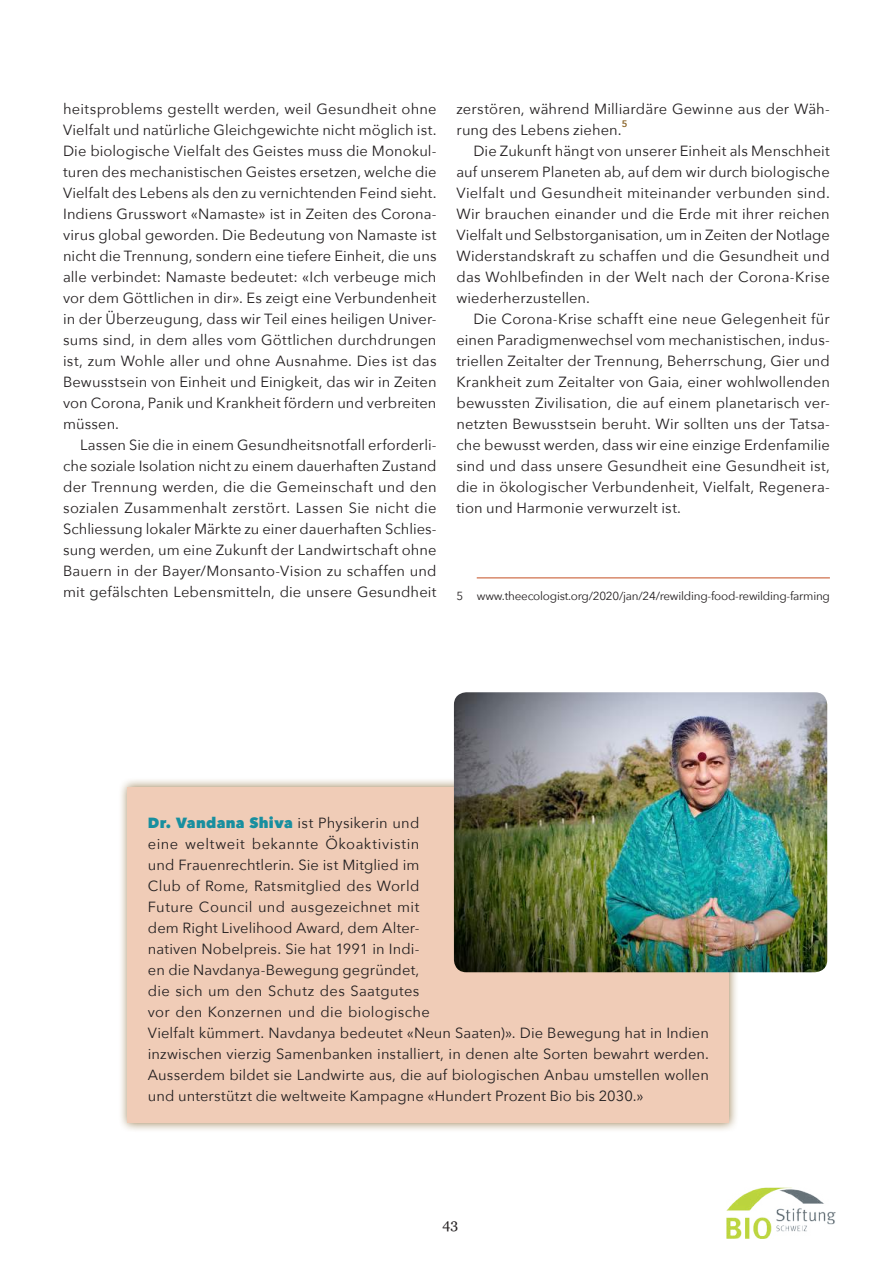
<style>
.page{position:relative;width:893px;height:1263px;background:#fff}
.page>*{position:absolute;margin:0;border:0;box-sizing:border-box;transform-origin:0 0}
.t1{font:14.7px/21px "Avenir Next";letter-spacing:.01em;color:#231f20;text-align:justify}
.t2{font:14.1px "Georgia";color:#231f20}
.t3{font:11.7px "Avenir Next";letter-spacing:-.02em;color:#231f20}
.t4{font:600 9.45px "Avenir Next";color:#886225}
.s1{font-weight:800;color:#188f9f}
</style>
<div class="page">
<img style="left:726px;top:1187px;width:109px;height:51px">
<hr style="left:477px;top:578px;width:353px;height:1px;background:#c44e22">
<div style="left:118px;top:777px;width:621px;height:355px;background:#826027;opacity:.78"></div>
<div style="left:128px;top:787px;width:601px;height:336px;background:#f0ccb7"></div>
<img style="left:454px;top:692px;width:373px;height:280px">
<p class="t1" style="left:63px;top:98px;width:375px">heitsproblems gestellt werden, weil Gesundheit ohne Vielfalt und natürliche Gleichgewichte nicht möglich ist.<br>Die biologische Vielfalt des Geistes muss die Monokul&shy;turen des mechanistischen Geistes ersetzen, welche die Vielfalt des Lebens als den zu vernichtenden Feind sieht.<br>Indiens Grusswort «Namaste» ist in Zeiten des Corona&shy;virus global geworden. Die Bedeutung von Namaste ist nicht die Trennung, sondern eine tiefere Einheit, die uns alle verbindet: Namaste bedeutet: «Ich verbeuge mich vor dem Göttlichen in dir». Es zeigt eine Verbundenheit in der Überzeugung, dass wir Teil eines heiligen Univer&shy;sums sind, in dem alles vom Göttlichen durchdrungen ist, zum Wohle aller und ohne Ausnahme. Dies ist das Bewusstsein von Einheit und Einigkeit, das wir in Zeiten von Corona, Panik und Krankheit fördern und verbreiten müssen.</p>
<p class="t1" style="left:63px;top:434px;width:375px;text-indent:17px">Lassen Sie die in einem Gesundheitsnotfall erforderli&shy;che soziale Isolation nicht zu einem dauerhaften Zustand der Trennung werden, die die Gemeinschaft und den sozialen Zusammenhalt zerstört. Lassen Sie nicht die Schliessung lokaler Märkte zu einer dauerhaften Schlies&shy;sung werden, um eine Zukunft der Landwirtschaft ohne Bauern in der Bayer/Monsanto-Vision zu schaffen und mit gefälschten Lebensmitteln, die unsere Gesundheit</p>
<p class="t1" style="left:456px;top:98px;width:375px">zerstören, während Milliardäre Gewinne aus der Wäh&shy;rung des Lebens ziehen.</p>
<p class="t4" style="left:622px;top:116px;width:7px">5</p>
<p class="t1" style="left:456px;top:140px;width:375px;text-indent:17px">Die Zukunft hängt von unserer Einheit als Menschheit auf unserem Planeten ab, auf dem wir durch biologische Vielfalt und Gesundheit miteinander verbunden sind.<br>Wir brauchen einander und die Erde mit ihrer reichen Vielfalt und Selbstorganisation, um in Zeiten der Notlage Widerstandskraft zu schaffen und die Gesundheit und das Wohlbefinden in der Welt nach der Corona-Krise wiederherzustellen.</p>
<p class="t1" style="left:456px;top:308px;width:375px;text-indent:17px">Die Corona-Krise schafft eine neue Gelegenheit für einen Paradigmenwechsel vom mechanistischen, indus&shy;triellen Zeitalter der Trennung, Beherrschung, Gier und Krankheit zum Zeitalter von Gaia, einer wohlwollenden bewussten Zivilisation, die auf einem planetarisch ver&shy;netzten Bewusstsein beruht. Wir sollten uns der Tatsa&shy;che bewusst werden, dass wir eine einzige Erdenfamilie sind und dass unsere Gesundheit eine Gesundheit ist, die in ökologischer Verbundenheit, Vielfalt, Regenera&shy;tion und Harmonie verwurzelt ist.</p>
<p class="t3" style="left:456px;top:586px;width:375px">5 www.theecologist.org/2020/jan/24/rewilding-food-rewilding-farming</p>
<p class="t1" style="left:148px;top:812px;width:563px;text-align:left"><span class="s1">Dr. Vandana Shiva</span> ist Physikerin und<br>eine weltweit bekannte Ökoaktivistin<br>und Frauenrechtlerin. Sie ist Mitglied im<br>Club of Rome, Ratsmitglied des World<br>Future Council und ausgezeichnet mit<br>dem Right Livelihood Award, dem Alter-<br>nativen Nobelpreis. Sie hat 1991 in Indi-<br>en die Navdanya-Bewegung gegründet,<br>die sich um den Schutz des Saatgutes<br>vor den Konzernen und die biologische<br>Vielfalt kümmert. Navdanya bedeutet «Neun Saaten)». Die Bewegung hat in Indien inzwischen vierzig Samenbanken installiert, in denen alte Sorten bewahrt werden.<br>Ausserdem bildet sie Landwirte aus, die auf biologischen Anbau umstellen wollen und unterstützt die weltweite Kampagne «Hundert Prozent Bio bis 2030.»</p>
<p class="t2" style="left:443px;top:1214px;width:17px">43</p>
</div>
